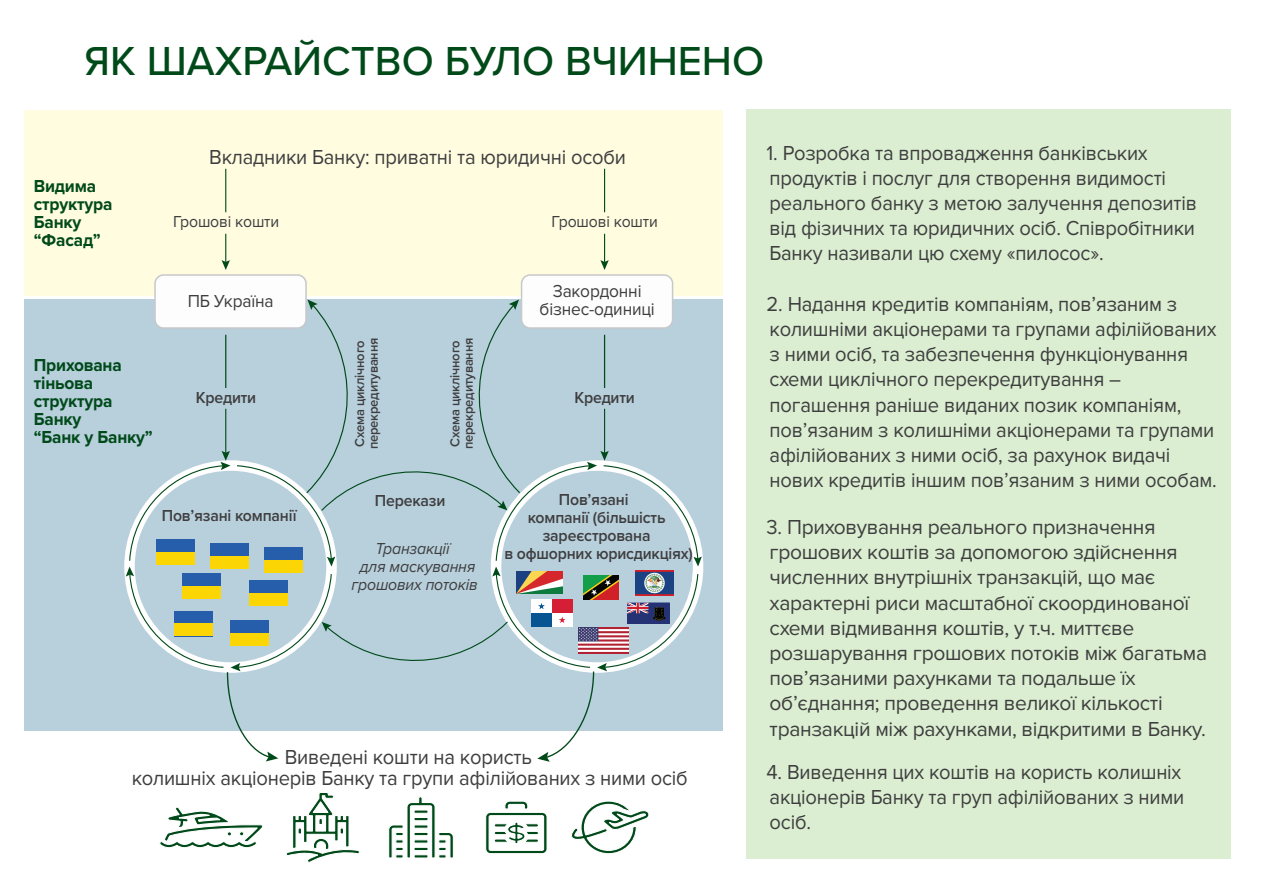
<style>
.page{position:relative;width:1263px;height:893px;background:#fff}
.page>*{position:absolute;margin:0;border:0;box-sizing:border-box;transform-origin:0 0}
.t1{font:500 42px "Proxima Nova";color:#004a1a}
.t2{font:21px/25.2px "Proxima Nova";letter-spacing:-.01em;color:#3e3e3f;scale:.96 1}
.t3{font:700 18px/18px "Proxima Nova";letter-spacing:-.01em;color:#004a1a;scale:.96 1}
.t4{font:18px/18px "Proxima Nova";letter-spacing:-.01em;color:#3e3e3f;text-align:center;scale:.96 1}
.t5{font:600 16.5px "Proxima Nova";letter-spacing:-.01em;color:#3e3e3f;scale:.96 1}
.t6{font:italic 16.5px/18px "Proxima Nova A";letter-spacing:-.01em;color:#3e3e3f;text-align:center;scale:.96 1}
.t7{font:16.5px "Proxima Nova";letter-spacing:-.01em;color:#3e3e3f;scale:.96 1}
.t8{font:600 13.5px/13.5px "Proxima Nova";letter-spacing:-.01em;color:#3e3e3f;scale:.96 1}
</style>
<div class="page">
<div style="left:746px;top:109px;width:485px;height:750px;background:#dbeed1"></div>
<div style="left:24px;top:300px;width:698px;height:431px;background:#b8cfdc"></div>
<div style="left:24px;top:110px;width:698px;height:185px;background:#fffce0"></div>
<svg style="left:286px;top:793px;width:73px;height:70px"></svg>
<svg style="left:159px;top:807px;width:104px;height:41px"></svg>
<svg style="left:388px;top:796px;width:66px;height:62px"></svg>
<svg style="left:485px;top:801px;width:62px;height:53px"></svg>
<svg style="left:571px;top:801px;width:78px;height:53px"></svg>
<div style="left:155px;top:275px;width:151px;height:53px;background:#fdfdfd;border-radius:9px"></div>
<div style="left:154px;top:274px;width:153px;height:55px;border:2px solid #c7c8ca;border-radius:9px"></div>
<div style="left:522px;top:275px;width:150px;height:53px;background:#fdfdfd;border-radius:9px"></div>
<div style="left:521px;top:274px;width:152px;height:55px;border:2px solid #c7c8ca;border-radius:9px"></div>
<hr style="left:225px;top:169px;width:1px;height:43px;background:#004a1a">
<svg style="left:222px;top:234px;width:8px;height:36px"></svg>
<hr style="left:604px;top:169px;width:1px;height:43px;background:#004a1a">
<svg style="left:600px;top:234px;width:9px;height:36px"></svg>
<svg style="left:126px;top:299px;width:576px;height:463px"></svg>
<img style="left:635px;top:570px;width:39px;height:26px">
<img style="left:517px;top:571px;width:45px;height:23px">
<img style="left:583px;top:576px;width:35px;height:24px">
<h1 class="t1" style="left:84px;top:36px;width:681px">ЯК ШАХРАЙСТВО БУЛО ВЧИНЕНО</h1>
<p class="t3" style="left:34px;top:178px;width:84px">Видима структура<br>Банку “Фасад”</p>
<p class="t3" style="left:34px;top:356px;width:126px">Прихована тіньова структура<br>Банку<br>“Банк у Банку”</p>
<p class="t2" style="left:209px;top:144px;width:436px">Вкладники Банку: приватні та юридичні особи</p>
<p class="t7" style="left:173px;top:212px;width:112px">Грошові кошти</p>
<p class="t7" style="left:552px;top:212px;width:112px">Грошові кошти</p>
<p class="t4" style="left:188px;top:293px;width:91px">ПБ Україна</p>
<p class="t4" style="left:539px;top:282px;width:122px">Закордонні бізнес-одиниці</p>
<p class="t5" style="left:196px;top:387px;width:64px">Кредити</p>
<p class="t8" style="left:353px;top:449px;width:118px;rotate:-90deg">Схема циклічного перекредитування</p>
<p class="t8" style="left:448px;top:449px;width:118px;rotate:-90deg">Схема циклічного перекредитування</p>
<p class="t5" style="left:574px;top:387px;width:64px">Кредити</p>
<p class="t5" style="left:162px;top:506px;width:142px">Пов’язані компанії</p>
<p class="t5" style="left:375px;top:490px;width:75px">Перекази</p>
<p class="t6" style="left:351px;top:539px;width:133px">Транзакції<br>для маскування грошових потоків</p>
<p class="t5" style="left:559px;top:489px;width:74px">Пов’язані</p>
<p class="t5" style="left:528px;top:507px;width:145px">компанії (більшість</p>
<p class="t5" style="left:543px;top:525px;width:114px">зареєстрована</p>
<p class="t5" style="left:504px;top:543px;width:198px">в офшорних юрисдикціях)</p>
<p class="t2" style="left:132px;top:746px;width:581px;line-height:21px;text-align:center">Виведені кошти на користь<br>колишніх акціонерів Банку та групи афілійованих з ними осіб</p>
<p class="t2" style="left:766px;top:140px;width:450px">1. Розробка та впровадження банківських продуктів і послуг для створення видимості реального банку з метою залучення депозитів від фізичних та юридичних осіб. Співробітники Банку називали цю схему «пилосос».</p>
<p class="t2" style="left:766px;top:291px;width:470px">2. Надання кредитів компаніям, пов’язаним з колишніми акціонерами та групами афілійованих з ними осіб, та забезпечення функціонування схеми циклічного перекредитування – погашення раніше виданих позик компаніям, пов’язаним з колишніми акціонерами та групами афілійованих з ними осіб, за рахунок видачі нових кредитів іншим пов’язаним з ними особам.</p>
<p class="t2" style="left:766px;top:515px;width:460px">3. Приховування реального призначення грошових коштів за допомогою здійснення численних внутрішніх транзакцій, що має характерні риси масштабної скоординованої схеми відмивання коштів, у т.ч. миттєве розшарування грошових потоків між багатьма пов’язаними рахунками та подальше їх об’єднання; проведення великої кількості транзакцій між рахунками, відкритими в Банку.</p>
<p class="t2" style="left:766px;top:759px;width:437px">4. Виведення цих коштів на користь колишніх акціонерів Банку та груп афілійованих з ними осіб.</p>
</div>
